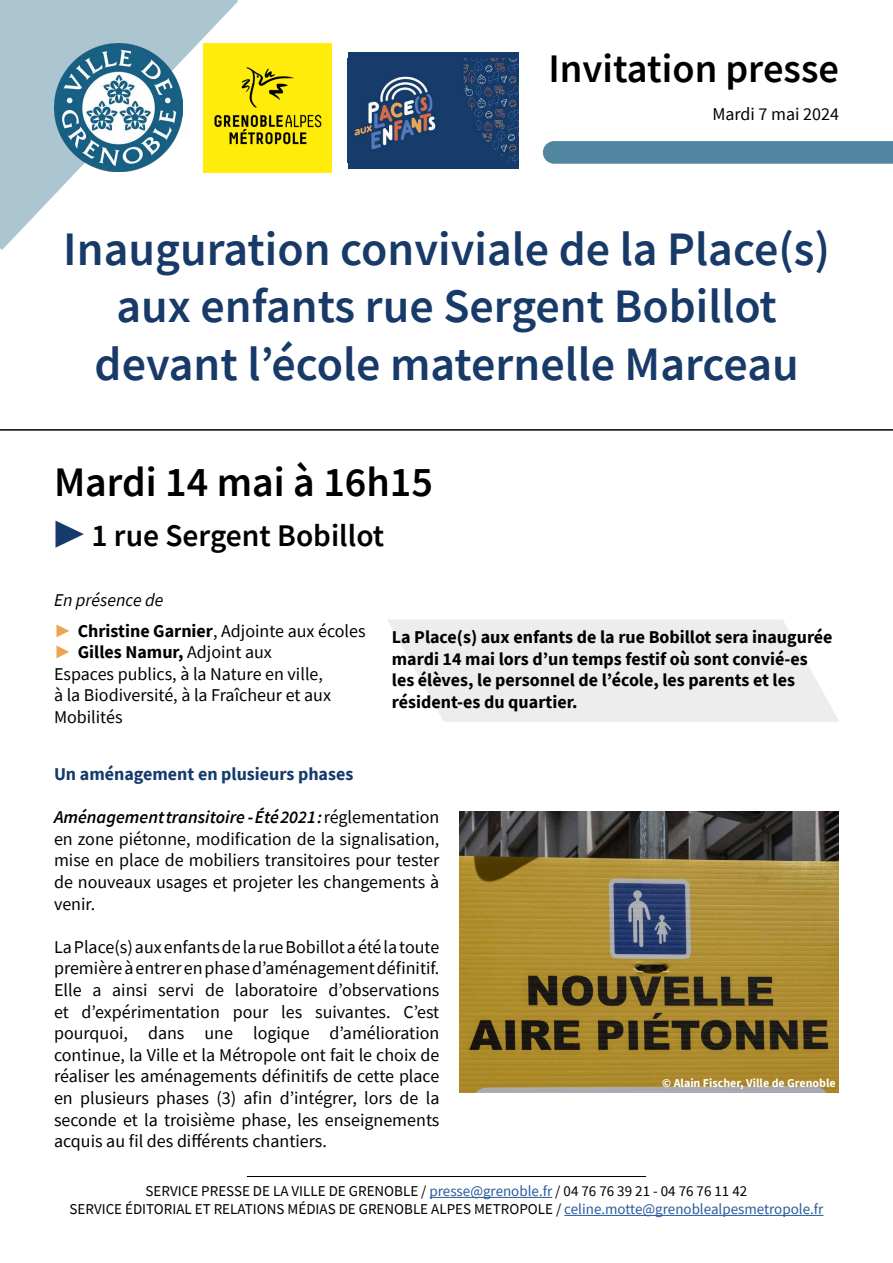
<style>
.page{position:relative;width:893px;height:1263px;background:#fff}
.page>*{position:absolute;margin:0;border:0;box-sizing:border-box;transform-origin:0 0}
.t1{font:600 48px/57.6px "Source Sans Pro";color:#183a68;text-align:center}
.t2{font:600 42px "Source Sans Pro";color:#000}
.t3{font:600 40.5px "Source Sans Pro";color:#000}
.t4{font:600 31.5px "Source Sans Pro";color:#000}
.t5{font:18px/21.6px "Source Sans Pro";color:#000;text-align:justify}
.t6{font:700 18px/21.6px "Source Sans Pro";color:#000}
.t7{font:700 18px "Source Sans Pro";color:#153b6a}
.t8{font:15px/18px "Source Sans Pro";color:#000;text-align:center}
.t9{font:700 12px "Source Sans Pro";color:#fff}
.s1{font-size:34.5px;color:#153b6a}
.s2{font-style:italic}
.s3{font-family:"Arial";font-weight:900;color:#eca450}
.s4{font-weight:700}
.s5{font-weight:600;font-style:italic}
.s6{color:#275b9b}
</style>
<div class="page">
<svg style="left:0;top:0;width:238px;height:250px;fill:#abc5d1"></svg>
<hr style="left:429px;top:1197px;width:123px;height:1px;background:#275b9b">
<hr style="left:564px;top:1215px;width:259px;height:1px;background:#275b9b">
<hr style="left:0;top:429px;width:893px;height:2px;background:#000">
<hr style="left:247px;top:1176px;width:399px;height:1px;background:#000">
<img style="left:54px;top:43px;width:129px;height:129px">
<svg style="left:543px;top:141px;width:350px;height:23px;background:#5488a2"></svg>
<svg style="left:388px;top:620px;width:451px;height:102px;background:#efefef"></svg>
<img style="left:203px;top:44px;width:129px;height:128px">
<div style="left:348px;top:52px;width:171px;height:117px;background:#153b6a"></div>
<img style="left:354px;top:59px;width:165px;height:103px">
<img style="left:459px;top:811px;width:380px;height:281px">
<h3 class="t3" style="left:548px;top:42px;width:292px">Invitation presse</h3>
<p class="t5" style="left:712px;top:103px;width:128px">Mardi 7 mai 2024</p>
<h1 class="t1" style="left:63px;top:219px;width:768px">Inauguration conviviale de la Place(s) aux enfants rue Sergent Bobillot devant l’école maternelle Marceau</h1>
<h2 class="t2" style="left:54px;top:454px;width:380px">Mardi 14 mai à 16h15</h2>
<h3 class="t4" style="left:54px;top:515px;width:332px"><span class="s1">▶</span> 1 rue Sergent Bobillot</h3>
<p class="t5" style="left:54px;top:585px;width:313px;line-height:30.6px"><span class="s2">En présence de<br></span><span class="s3">►</span> <span class="s4">Christine Garnier</span>, Adjointe aux écoles</p>
<p class="t5" style="left:54px;top:641px;width:279px;text-align:left"><span class="s3">►</span> <span class="s4">Gilles Namur,</span> Adjoint aux<br>Espaces publics, à la Nature en ville, à la Biodiversité, à la Fraîcheur et aux<br>Mobilités</p>
<p class="t6" style="left:392px;top:626px;width:442px">La Place(s) aux enfants de la rue Bobillot sera inaugurée mardi 14 mai lors d’un temps festif où sont convié-es les élèves, le personnel de l’école, les parents et les résident-es du quartier.</p>
<p class="t7" style="left:54px;top:762px;width:301px">Un aménagement en plusieurs phases</p>
<p class="t5" style="left:54px;top:806px;width:387px"><span class="s5">Aménagement transitoire - Été 2021:</span> réglementation en zone piétonne, modification de la signalisation, mise en place de mobiliers transitoires pour tester de nouveaux usages et projeter les changements à venir.</p>
<p class="t5" style="left:54px;top:936px;width:387px">La Place(s) aux enfants de la rue Bobillot a été la toute première à entrer en phase d’aménagement définitif.<br>Elle a ainsi servi de laboratoire d’observations et d’expérimentation pour les suivantes. C’est pourquoi, dans une logique d’amélioration continue, la Ville et la Métropole ont fait le choix de réaliser les aménagements définitifs de cette place en plusieurs phases (3) afin d’intégrer, lors de la seconde et la troisième phase, les enseignements acquis au fil des différents chantiers.</p>
<p class="t9" style="left:662px;top:1075px;width:175px">© Alain Fischer, Ville de Grenoble</p>
<p class="t8" style="left:70px;top:1182px;width:755px">SERVICE PRESSE DE LA VILLE DE GRENOBLE / <span class="s6">presse@grenoble.fr</span> / 04 76 76 39 21 - 04 76 76 11 42<br>SERVICE ÉDITORIAL ET RELATIONS MÉDIAS DE GRENOBLE ALPES METROPOLE / <span class="s6">celine.motte@grenoblealpesmetropole.fr</span></p>
</div>
